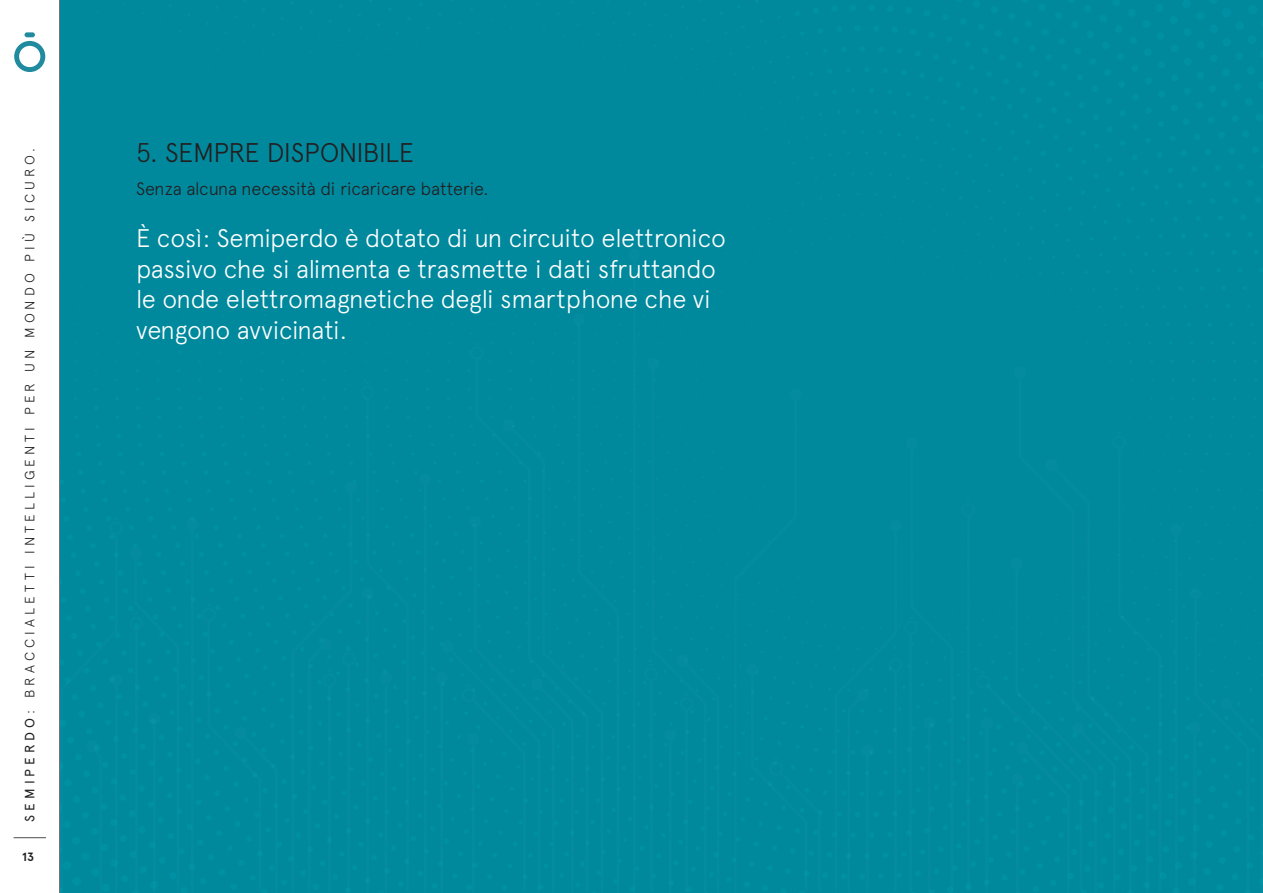
<style>
.page{position:relative;width:1263px;height:893px;background:#fff}
.page>*{position:absolute;margin:0;border:0;box-sizing:border-box;transform-origin:0 0}
.t1{font:300 27px "Apercu Pro";letter-spacing:-.02em;color:#231f20}
.t2{font:300 25.5px/30.6px "Apercu Pro";letter-spacing:-.01em;color:#fff}
.t3{font:300 18px "Apercu Pro";letter-spacing:-.015em;color:#231f20}
.t4{font:300 13.5px "Apercu Pro";letter-spacing:.3em;color:#231f20}
.t5{font:700 12px "Apercu Pro";color:#231f20}
.s1{font-weight:400}
</style>
<div class="page">
<svg style="left:14px;top:41px;width:31px;height:31px"></svg>
<div style="left:25px;top:32px;width:10px;height:5px;background:#208a9f;border-radius:2px"></div>
<hr style="left:14px;top:837px;width:32px;height:1px;background:#231f20">
<hr style="left:59px;top:0;width:1px;height:893px;background:#231f20">
<div style="left:60px;top:0;width:1203px;height:893px;background:#00899d"></div>
<div style="left:1019px;top:87px;width:7px;height:6px;background:#0090a3;border-radius:50%"></div>
<div style="left:854px;top:25px;width:7px;height:6px;background:#0090a3;border-radius:50%"></div>
<div style="left:873px;top:25px;width:6px;height:7px;background:#0090a3;border-radius:50%"></div>
<div style="left:891px;top:27px;width:7px;height:6px;background:#0090a3;border-radius:50%"></div>
<div style="left:928px;top:32px;width:7px;height:6px;background:#0090a3;border-radius:50%"></div>
<div style="left:982px;top:47px;width:6px;height:7px;background:#0090a3;border-radius:50%"></div>
<div style="left:1032px;top:71px;width:7px;height:6px;background:#0090a3;border-radius:50%"></div>
<div style="left:1048px;top:80px;width:7px;height:7px;background:#0090a3;border-radius:50%"></div>
<div style="left:813px;top:7px;width:6px;height:7px;background:#0090a3;border-radius:50%"></div>
<div style="left:831px;top:5px;width:7px;height:7px;background:#0090a3;border-radius:50%"></div>
<div style="left:850px;top:4px;width:6px;height:7px;background:#0090a3;border-radius:50%"></div>
<div style="left:868px;top:4px;width:7px;height:7px;background:#0090a3;border-radius:50%"></div>
<div style="left:887px;top:5px;width:6px;height:7px;background:#0090a3;border-radius:50%"></div>
<div style="left:905px;top:7px;width:7px;height:7px;background:#0090a3;border-radius:50%"></div>
<div style="left:924px;top:10px;width:6px;height:7px;background:#0090a3;border-radius:50%"></div>
<div style="left:960px;top:18px;width:6px;height:7px;background:#0090a3;border-radius:50%"></div>
<div style="left:995px;top:30px;width:7px;height:7px;background:#0090a3;border-radius:50%"></div>
<div style="left:1012px;top:37px;width:7px;height:7px;background:#0090a3;border-radius:50%"></div>
<div style="left:1029px;top:45px;width:7px;height:7px;background:#0090a3;border-radius:50%"></div>
<div style="left:1045px;top:54px;width:7px;height:7px;background:#0090a3;border-radius:50%"></div>
<div style="left:1061px;top:64px;width:7px;height:6px;background:#0090a3;border-radius:50%"></div>
<div style="left:1077px;top:74px;width:6px;height:7px;background:#0090a3;border-radius:50%"></div>
<div style="left:1091px;top:86px;width:7px;height:6px;background:#0090a3;border-radius:50%"></div>
<div style="left:1119px;top:110px;width:7px;height:7px;background:#0090a3;border-radius:50%"></div>
<div style="left:973px;top:0;width:7px;height:7px;background:#0090a3;border-radius:50%"></div>
<div style="left:991px;top:6px;width:7px;height:7px;background:#0090a3;border-radius:50%"></div>
<div style="left:1008px;top:13px;width:7px;height:7px;background:#0090a3;border-radius:50%"></div>
<div style="left:1025px;top:20px;width:7px;height:7px;background:#0090a3;border-radius:50%"></div>
<div style="left:1042px;top:28px;width:7px;height:8px;background:#0090a3;border-radius:50%"></div>
<div style="left:1058px;top:38px;width:7px;height:6px;background:#0090a3;border-radius:50%"></div>
<div style="left:1074px;top:47px;width:7px;height:7px;background:#0090a3;border-radius:50%"></div>
<div style="left:1089px;top:58px;width:7px;height:7px;background:#0090a3;border-radius:50%"></div>
<div style="left:1104px;top:69px;width:7px;height:7px;background:#0090a3;border-radius:50%"></div>
<div style="left:1118px;top:81px;width:7px;height:7px;background:#0090a3;border-radius:50%"></div>
<div style="left:1132px;top:94px;width:7px;height:7px;background:#0090a3;border-radius:50%"></div>
<div style="left:1145px;top:107px;width:7px;height:7px;background:#0090a3;border-radius:50%"></div>
<div style="left:1170px;top:135px;width:6px;height:7px;background:#0090a3;border-radius:50%"></div>
<div style="left:1181px;top:150px;width:6px;height:7px;background:#0090a3;border-radius:50%"></div>
<div style="left:1038px;top:3px;width:8px;height:8px;background:#0090a3;border-radius:50%"></div>
<div style="left:1055px;top:12px;width:7px;height:7px;background:#0090a3;border-radius:50%"></div>
<div style="left:1071px;top:21px;width:7px;height:7px;background:#0090a3;border-radius:50%"></div>
<div style="left:1087px;top:31px;width:7px;height:7px;background:#0090a3;border-radius:50%"></div>
<div style="left:1102px;top:42px;width:7px;height:7px;background:#0090a3;border-radius:50%"></div>
<div style="left:1117px;top:53px;width:7px;height:7px;background:#0090a3;border-radius:50%"></div>
<div style="left:1131px;top:65px;width:7px;height:7px;background:#0090a3;border-radius:50%"></div>
<div style="left:1145px;top:77px;width:7px;height:7px;background:#0090a3;border-radius:50%"></div>
<div style="left:1158px;top:90px;width:7px;height:8px;background:#0090a3;border-radius:50%"></div>
<div style="left:1171px;top:104px;width:6px;height:7px;background:#0090a3;border-radius:50%"></div>
<div style="left:1194px;top:133px;width:7px;height:7px;background:#0090a3;border-radius:50%"></div>
<div style="left:1240px;top:214px;width:6px;height:7px;background:#0090a3;border-radius:50%"></div>
<div style="left:1084px;top:5px;width:7px;height:7px;background:#0090a3;border-radius:50%"></div>
<div style="left:1100px;top:15px;width:7px;height:7px;background:#0090a3;border-radius:50%"></div>
<div style="left:1115px;top:25px;width:7px;height:8px;background:#0090a3;border-radius:50%"></div>
<div style="left:1130px;top:37px;width:7px;height:7px;background:#0090a3;border-radius:50%"></div>
<div style="left:1144px;top:48px;width:7px;height:8px;background:#0090a3;border-radius:50%"></div>
<div style="left:1158px;top:61px;width:7px;height:7px;background:#0090a3;border-radius:50%"></div>
<div style="left:1171px;top:74px;width:7px;height:7px;background:#0090a3;border-radius:50%"></div>
<div style="left:1184px;top:88px;width:7px;height:7px;background:#0090a3;border-radius:50%"></div>
<div style="left:1196px;top:102px;width:7px;height:7px;background:#0090a3;border-radius:50%"></div>
<div style="left:1207px;top:117px;width:7px;height:7px;background:#0090a3;border-radius:50%"></div>
<div style="left:1218px;top:132px;width:7px;height:7px;background:#0090a3;border-radius:50%"></div>
<div style="left:1228px;top:147px;width:7px;height:7px;background:#0090a3;border-radius:50%"></div>
<div style="left:1127px;top:9px;width:8px;height:8px;background:#0090a3;border-radius:50%"></div>
<div style="left:1142px;top:20px;width:8px;height:8px;background:#0090a3;border-radius:50%"></div>
<div style="left:1157px;top:32px;width:7px;height:8px;background:#0090a3;border-radius:50%"></div>
<div style="left:1171px;top:45px;width:7px;height:7px;background:#0090a3;border-radius:50%"></div>
<div style="left:1184px;top:58px;width:7px;height:7px;background:#0090a3;border-radius:50%"></div>
<div style="left:1197px;top:71px;width:7px;height:8px;background:#0090a3;border-radius:50%"></div>
<div style="left:1209px;top:85px;width:7px;height:8px;background:#0090a3;border-radius:50%"></div>
<div style="left:1220px;top:100px;width:8px;height:7px;background:#0090a3;border-radius:50%"></div>
<div style="left:1232px;top:115px;width:7px;height:7px;background:#0090a3;border-radius:50%"></div>
<div style="left:1242px;top:130px;width:7px;height:7px;background:#0090a3;border-radius:50%"></div>
<div style="left:1252px;top:146px;width:7px;height:7px;background:#0090a3;border-radius:50%"></div>
<div style="left:1155px;top:4px;width:8px;height:8px;background:#0090a3;border-radius:50%"></div>
<div style="left:1169px;top:16px;width:9px;height:8px;background:#0090a3;border-radius:50%"></div>
<div style="left:1183px;top:28px;width:8px;height:8px;background:#0090a3;border-radius:50%"></div>
<div style="left:1197px;top:41px;width:8px;height:8px;background:#0090a3;border-radius:50%"></div>
<div style="left:1210px;top:55px;width:7px;height:8px;background:#0090a3;border-radius:50%"></div>
<div style="left:1222px;top:69px;width:8px;height:7px;background:#0090a3;border-radius:50%"></div>
<div style="left:1234px;top:83px;width:7px;height:8px;background:#0090a3;border-radius:50%"></div>
<div style="left:1245px;top:98px;width:7px;height:8px;background:#0090a3;border-radius:50%"></div>
<div style="left:1255px;top:113px;width:8px;height:8px;background:#0090a3;border-radius:50%"></div>
<div style="left:1182px;top:0;width:9px;height:8px;background:#0090a3;border-radius:50%"></div>
<div style="left:1196px;top:12px;width:8px;height:8px;background:#0090a3;border-radius:50%"></div>
<div style="left:1209px;top:25px;width:9px;height:8px;background:#0090a3;border-radius:50%"></div>
<div style="left:1222px;top:38px;width:9px;height:8px;background:#0090a3;border-radius:50%"></div>
<div style="left:1235px;top:52px;width:8px;height:8px;background:#0090a3;border-radius:50%"></div>
<div style="left:1247px;top:66px;width:8px;height:8px;background:#0090a3;border-radius:50%"></div>
<div style="left:1222px;top:8px;width:9px;height:9px;background:#0090a3;border-radius:50%"></div>
<div style="left:1235px;top:22px;width:9px;height:8px;background:#0090a3;border-radius:50%"></div>
<div style="left:1248px;top:35px;width:8px;height:9px;background:#0090a3;border-radius:50%"></div>
<div style="left:1248px;top:5px;width:9px;height:9px;background:#0090a3;border-radius:50%"></div>
<div style="left:1190px;top:851px;width:8px;height:8px;background:#0190a3;border-radius:50%"></div>
<div style="left:1188px;top:878px;width:7px;height:8px;background:#0090a3;border-radius:50%"></div>
<hr style="left:633px;top:253px;width:2px;height:640px;background:#161419">
<div style="left:628px;top:249px;width:12px;height:12px;background:#058b9f;border-radius:50%"></div>
<div style="left:1014px;top:367px;width:12px;height:12px;background:#058b9f;border-radius:50%"></div>
<div style="left:1189px;top:722px;width:12px;height:11px;background:#058b9f;border-radius:50%"></div>
<div style="left:1190px;top:588px;width:11px;height:12px;background:#058b9f;border-radius:50%"></div>
<svg style="left:633px;top:314px;width:2px;height:579px"></svg>
<p class="t4" style="left:20px;top:822px;width:675px;rotate:-90deg"><span class="s1">SEMIPERDO</span>: BRACCIALETTI INTELLIGENTI PER UN MONDO PIÙ SICURO.</p>
<p class="t5" style="left:22px;top:848px;width:13px">13</p>
<p class="t1" style="left:136px;top:133px;width:279px">5. SEMPRE DISPONIBILE</p>
<p class="t3" style="left:136px;top:175px;width:354px">Senza alcuna necessità di ricaricare batterie.</p>
<p class="t2" style="left:136px;top:220px;width:591px">È così: Semiperdo è dotato di un circuito elettronico passivo che si alimenta e trasmette i dati sfruttando le onde elettromagnetiche degli smartphone che vi vengono avvicinati.</p>
</div>
